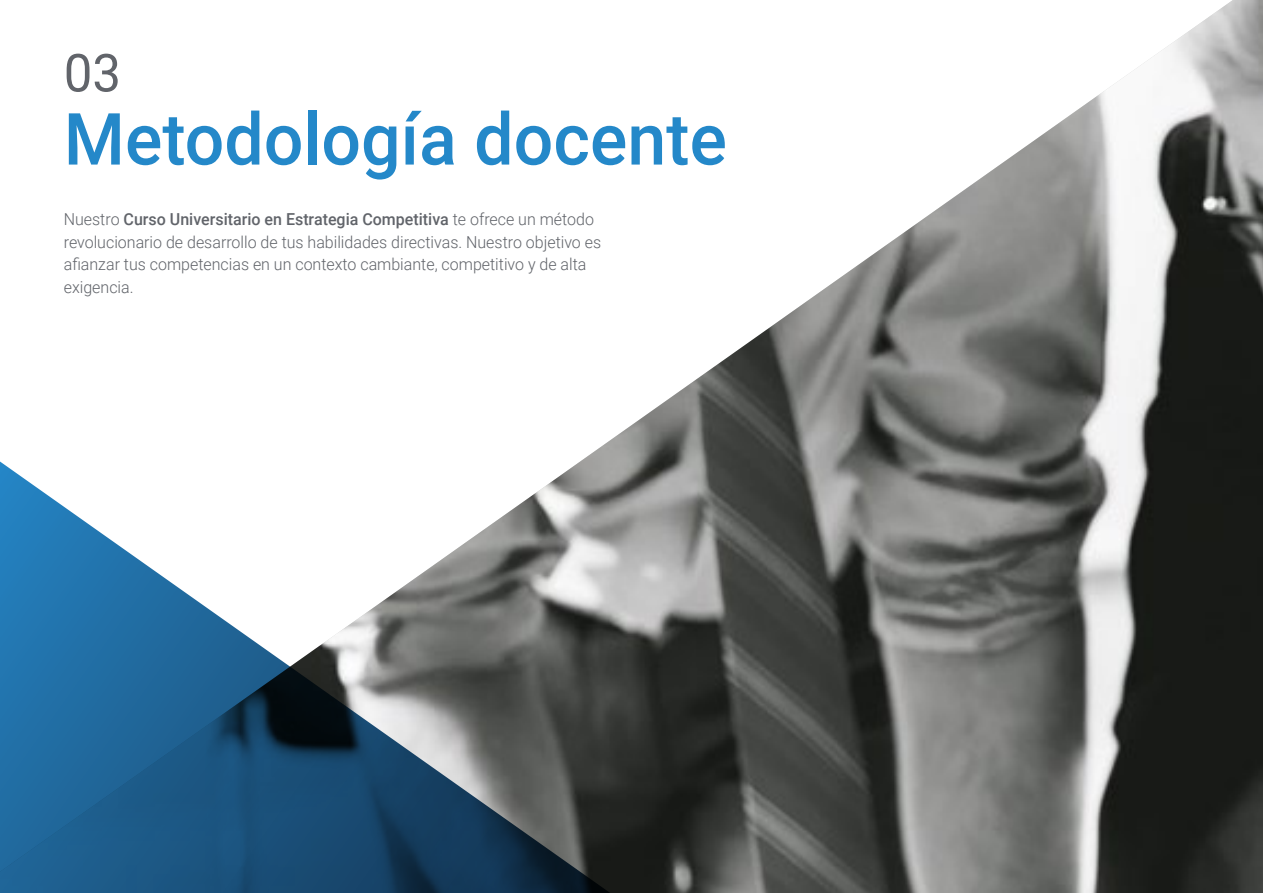
<style>
.page{position:relative;width:1263px;height:893px;background:#fff}
.page>*{position:absolute;margin:0;border:0;box-sizing:border-box;transform-origin:0 0}
.t1{font:500 72px "Roboto";color:#2488c9}
.t2{font:52.5px "Roboto";color:#61646a}
.t3{font:300 16.5px/22.5px "Roboto";color:#61646a}
.s1{font-weight:500}
</style>
<div class="page">
<img style="left:602px;top:0;width:661px;height:893px">
<svg style="left:0;top:446px;width:640px;height:447px"></svg>
<h2 class="t2" style="left:64px;top:36px;width:59px">03</h2>
<h1 class="t1" style="left:64px;top:89px;width:665px">Metodología docente</h1>
<p class="t3" style="left:64px;top:207px;width:539px">Nuestro <span class="s1">Curso Universitario en Estrategia Competitiva</span> te ofrece un método revolucionario de desarrollo de tus habilidades directivas. Nuestro objetivo es afianzar tus competencias en un contexto cambiante, competitivo y de alta exigencia.</p>
</div>
